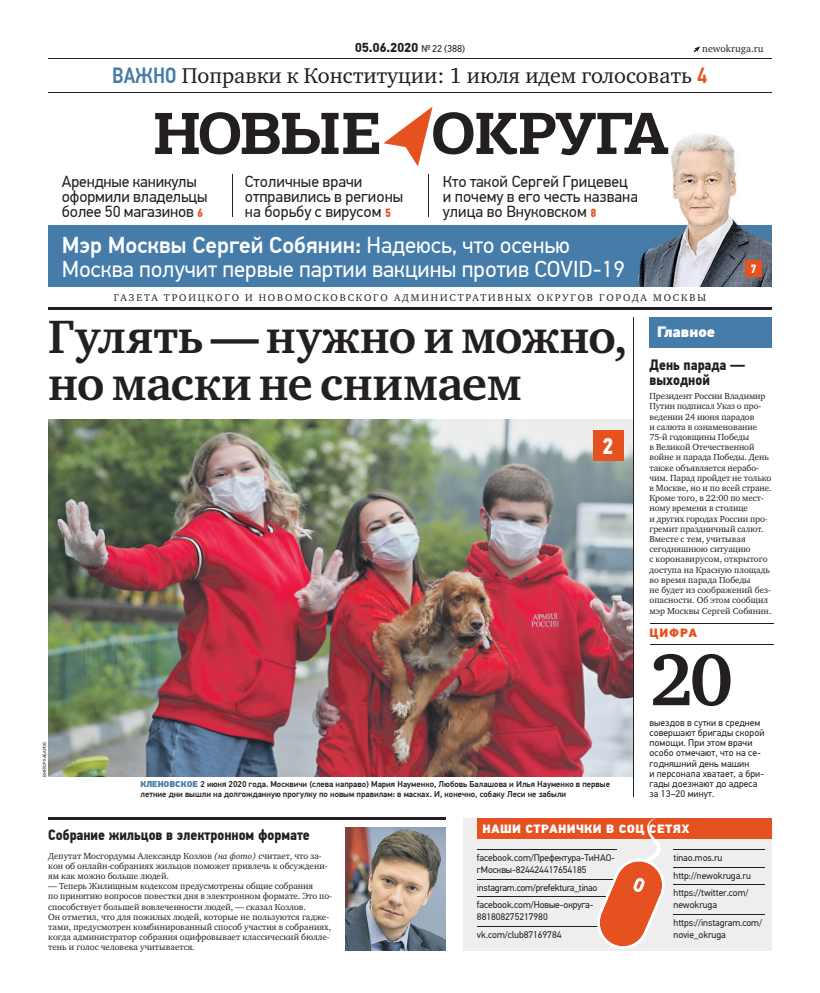
<style>
.page{position:relative;width:820px;height:993px;background:#fff}
.page>*{position:absolute;margin:0;border:0;box-sizing:border-box;transform-origin:0 0}
.t1{font:700 75px "Charter ITC";color:#231f20}
.t2{font:700 48px/46.9px "Charter ITC";letter-spacing:-.005em;color:#231f20}
.t3{font:23px/24px "PF Din Text Pro";color:#fff}
.t4{font:700 22.8px "PF Din Text Cond Pro";color:#fff}
.t5{font:22px "Charter ITC";color:#231f20}
.t6{font:16px/15px "PF Din Text Pro";color:#231f20}
.t7{font:700 15px/15px "PF Din Text Cond Pro";color:#231f20}
.t8{font:900 15px "PF Din Text Pro";color:#fff}
.t9{font:700 13px "PF Din Text Pro";letter-spacing:-.01em;color:#231f20}
.t10{font:900 12px "PF Din Text Pro";letter-spacing:.03em;color:#fff}
.t11{font:900 12px "PF Din Text Pro";letter-spacing:.07em;color:#e65120}
.t12{font:700 11.9px "PF Din Text Cond Pro";color:#fff}
.t13{font:10px "Charter ITC";letter-spacing:.19em;color:#231f20}
.t14{font:10px "Charter ITC";color:#231f20}
.t15{font:9.6px/17.7px "PF Din Text Pro";letter-spacing:-.01em;color:#231f20}
.t16{font:9.6px/10.2px "PF Din Text Pro";letter-spacing:.01em;color:#231f20}
.t17{font:9px/10.2px "Charter ITC";color:#231f20}
.t18{font:500 8.5px/10.2px "PF Din Text Pro";color:#231f20}
.t19{font:4.5px "PF Din Text Pro";color:#231f20}
.s1{font-weight:400;font-size:10px}
.s2{font-family:"PF Din Text Cond Pro";font-weight:500;color:#457ca9}
.s3{font-family:"PF Din Text Cond Pro";font-weight:500;color:#e65120}
.s4{font-family:"PF Din Text Cond Pro";font-weight:700;font-size:11.9px;color:#e65120}
.s5{font-weight:500}
.s6{font-weight:900;color:#457ca9}
.s7{font-style:italic}
</style>
<div class="page">
<img style="left:346px;top:827px;width:99px;height:123px">
<img style="left:48px;top:419px;width:585px;height:357px">
<div style="left:48px;top:225px;width:723px;height:62px;background:#457ca9"></div>
<hr style="left:232px;top:174px;width:1px;height:43px;background:#231f20">
<hr style="left:428px;top:174px;width:1px;height:43px;background:#231f20">
<hr style="left:48px;top:58px;width:723px;height:1px;background:#231f20">
<hr style="left:48px;top:93px;width:723px;height:1px;background:#231f20">
<svg style="left:693px;top:46px;width:7px;height:6px"></svg>
<hr style="left:48px;top:307px;width:723px;height:2px;background:#231f20">
<div style="left:592px;top:429px;width:31px;height:31px;background:#e65120"></div>
<div style="left:649px;top:317px;width:122px;height:31px;background:#457ca9"></div>
<svg style="left:155px;top:106px;width:503px;height:60px"></svg>
<hr style="left:633px;top:317px;width:1px;height:480px;background:#231f20">
<hr style="left:649px;top:623px;width:124px;height:1px;background:#231f20">
<hr style="left:649px;top:643px;width:124px;height:1px;background:#231f20">
<div style="left:463px;top:817px;width:308px;height:133px;background:#eeeeef"></div>
<hr style="left:673px;top:848px;width:91px;height:1px;background:#231f20">
<hr style="left:673px;top:866px;width:91px;height:1px;background:#231f20">
<hr style="left:673px;top:884px;width:91px;height:1px;background:#231f20">
<hr style="left:673px;top:913px;width:91px;height:1px;background:#231f20">
<div style="left:477px;top:817px;width:294px;height:21px;background:#e65120"></div>
<hr style="left:477px;top:848px;width:139px;height:1px;background:#231f20">
<hr style="left:477px;top:878px;width:139px;height:1px;background:#231f20">
<hr style="left:477px;top:896px;width:139px;height:1px;background:#231f20">
<hr style="left:477px;top:925px;width:139px;height:1px;background:#231f20">
<svg style="left:593px;top:817px;width:75px;height:134px"></svg>
<img style="left:637px;top:134px;width:101px;height:91px">
<img style="left:637px;top:225px;width:134px;height:62px">
<svg style="left:637px;top:193px;width:1px;height:12px"></svg>
<img style="left:637px;top:129px;width:31px;height:25px">
<div style="left:745px;top:260px;width:16px;height:16px;background:#e65120"></div>
<hr style="left:48px;top:817px;width:397px;height:2px;background:#231f20">
<h3 class="t9" style="left:355px;top:42px;width:112px">05.06.2020 <span class="s1">№ 22 (388)</span></h3>
<p class="t14" style="left:702px;top:45px;width:63px">newokruga.ru</p>
<h3 class="t5" style="left:112px;top:67px;width:596px"><span class="s2">ВАЖНО</span> Поправки к Конституции: 1 июля идем голосовать <span class="s3">4</span></h3>
<h3 class="t6" style="left:62px;top:175px;width:147px">Арендные каникулы оформили владельцы более 50 магазинов <span class="s4">6</span></h3>
<h3 class="t6" style="left:245px;top:175px;width:160px">Столичные врачи отправились в регионы на борьбу с вирусом <span class="s4">5</span></h3>
<h3 class="t6" style="left:442px;top:175px;width:197px">Кто такой Сергей Грицевец и почему в его честь названа улица во Внуковском <span class="s4">8</span></h3>
<h3 class="t3" style="left:62px;top:235px;width:564px"><span class="s5">Мэр Москвы Сергей Собянин:</span> Надеюсь, что осенью<br>Москва получит первые партии вакцины против COVID-19</h3>
<p class="t13" style="left:114px;top:293px;width:593px">ГАЗЕТА ТРОИЦКОГО И НОВОМОСКОВСКОГО АДМИНИСТРАТИВНЫХ ОКРУГОВ ГОРОДА МОСКВЫ</p>
<h3 class="t12" style="left:750px;top:264px;width:7px">7</h3>
<h2 class="t2" style="left:48px;top:316px;width:581px">Гулять — нужно и можно, но маски не снимаем</h2>
<h3 class="t4" style="left:602px;top:436px;width:13px">2</h3>
<p class="t19" style="left:43px;top:776px;width:36px;rotate:-90deg">ВИКТОР ХАБАРОВ</p>
<p class="t18" style="left:140px;top:779px;width:471px"><span class="s6">КЛЕНОВСКОЕ</span> 2 июня 2020 года. Москвичи (слева направо) Мария Науменко, Любовь Балашова и Илья Науменко в первые летние дни вышли на долгожданную прогулку по новым правилам: в масках. И, конечно, собаку Леси не забыли</p>
<h3 class="t8" style="left:656px;top:326px;width:60px">Главное</h3>
<h3 class="t7" style="left:649px;top:358px;width:97px">День парада — выходной</h3>
<p class="t17" style="left:649px;top:391px;width:124px">Президент России Владимир<br>Путин подписал Указ о про&shy;ведении 24 июня парадов<br>и салюта в ознаменование<br>75-й годовщины Победы<br>в Великой Отечественной войне и парада Победы. День также объявляется нерабо&shy;чим. Парад пройдет не только в Москве, но и по всей стране.<br>Кроме того, в 22:00 по мест&shy;ному времени в столице<br>и других городах России про&shy;гремит праздничный салют.<br>Вместе с тем, учитывая сегодняшнюю ситуацию<br>с коронавирусом, открытого доступа на Красную площадь во время парада Победы<br>не будет из соображений без&shy;опасности. Об этом сообщил мэр Москвы Сергей Собянин.</p>
<h3 class="t11" style="left:649px;top:628px;width:49px">ЦИФРА</h3>
<h1 class="t1" style="left:649px;top:648px;width:85px">20</h1>
<p class="t16" style="left:649px;top:718px;width:116px">выездов в сутки в среднем совершают бригады скорой помощи. При этом врачи особо отмечают, что на се&shy;годняшний день машин<br>и персонала хватает, а бри&shy;гады доезжают до адреса за 13–20 минут.</p>
<h3 class="t7" style="left:48px;top:828px;width:263px">Собрание жильцов в электронном формате</h3>
<p class="t17" style="left:48px;top:850px;width:281px">Депутат Мосгордумы Александр Козлов <span class="s7">(на фото)</span> считает, что за&shy;кон об онлайн-собраниях жильцов поможет привлечь к обсуждени&shy;ям как можно больше людей.</p>
<p class="t17" style="left:48px;top:881px;width:285px">— Теперь Жилищным кодексом предусмотрены общие собрания<br>по принятию вопросов повестки дня в электронном формате. Это по&shy;способствует большей вовлеченности людей, — сказал Козлов.<br>Он отметил, что для пожилых людей, которые не пользуются гадже&shy;тами, предусмотрен комбинированный способ участия в собраниях, когда администратор собрания оцифровывает классический бюлле&shy;тень и голос человека учитывается.</p>
<h3 class="t10" style="left:482px;top:823px;width:209px">НАШИ СТРАНИЧКИ В СОЦ СЕТЯХ</h3>
<p class="t15" style="left:477px;top:852px;width:139px;line-height:12px">facebook.com/Префектура-ТиНАО&shy;гМосквы-824424417654185</p>
<p class="t15" style="left:477px;top:879px;width:122px">instagram.com/prefektura_tinao facebook.com/Новые-округа-</p>
<p class="t15" style="left:477px;top:908px;width:86px">881808275217980 vk.com/club87169784</p>
<p class="t15" style="left:673px;top:849px;width:79px">tinao.mos.ru http://newokruga.ru https://twitter.com/</p>
<p class="t15" style="left:673px;top:896px;width:90px">newokruga https://instagram.com/</p>
<p class="t15" style="left:673px;top:926px;width:54px">novie_okruga</p>
</div>
